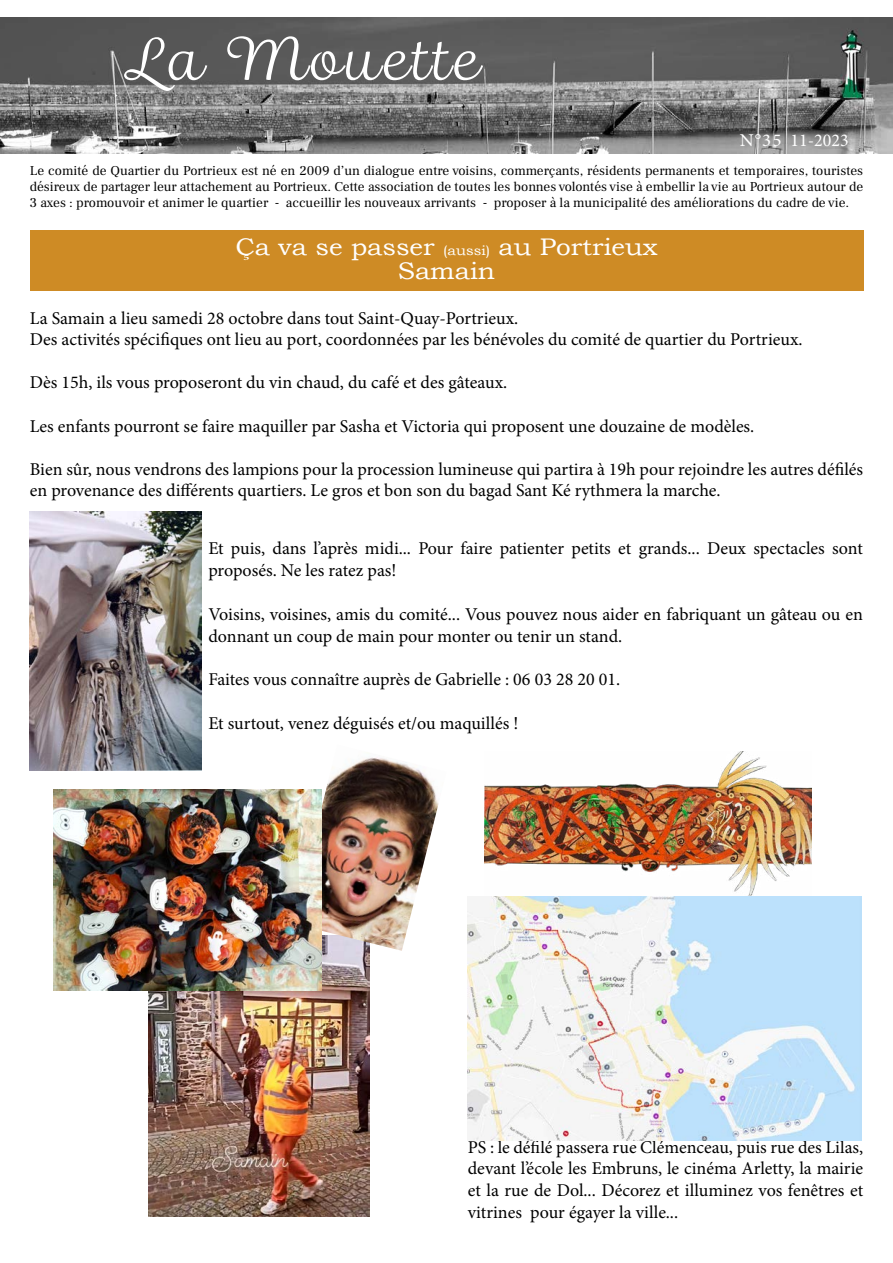
<style>
.page{position:relative;width:893px;height:1263px;background:#fff}
.page>*{position:absolute;margin:0;border:0;box-sizing:border-box;transform-origin:0 0}
.t1{font:55.5px "Madre Script";letter-spacing:.05em;color:#fff;scale:1.05 1}
.t2{font:24px/23.7px "Bookman Old Style";color:#fff;text-align:center;scale:1.09 1}
.t3{font:18px/21.6px "Minion Pro";color:#000}
.t4{font:18px "Minion Pro";color:#fff;scale:1.05 1}
.t5{font:13.5px/16.2px "Frank Ruhl Hofshi";color:#000;text-align:justify}
.t6{font:700 7.95px "Minion Pro";color:#fff;scale:1.52 1}
.s1{font-size:13.5px}
</style>
<div class="page">
<img style="left:148px;top:951px;width:222px;height:265px">
<img style="left:0;top:17px;width:893px;height:137px">
<div style="left:30px;top:230px;width:833px;height:61px;background:#ce8b25"></div>
<img style="left:322px;top:757px;width:117px;height:194px">
<img style="left:54px;top:789px;width:268px;height:201px">
<img style="left:485px;top:751px;width:327px;height:145px">
<img style="left:468px;top:896px;width:393px;height:245px">
<img style="left:30px;top:511px;width:171px;height:260px">
<h1 class="t1" style="left:124px;top:28px;width:341px">La Mouette</h1>
<p class="t4" style="left:740px;top:128px;width:105px">N°35 11-2023</p>
<p class="t5" style="left:30px;top:162px;width:835px">Le comité de Quartier du Portrieux est né en 2009 d’un dialogue entre voisins, commerçants, résidents permanents et temporaires, touristes désireux de partager leur attachement au Portrieux. Cette association de toutes les bonnes volontés vise à embellir la vie au Portrieux autour de 3 axes : promouvoir et animer le quartier - accueillir les nouveaux arrivants - proposer à la municipalité des améliorations du cadre de vie.</p>
<h2 class="t2" style="left:235px;top:235px;width:389px">Ca va se passer <span class="s1">(aussi)</span> au Portrieux<br>Samain</h2>
<p class="t6" style="left:243px;top:252px;width:5px">5</p>
<p class="t3" style="left:30px;top:307px;width:774px">La Samain a lieu samedi 28 octobre dans tout Saint-Quay-Portrieux.<br>Des activités spécifiques ont lieu au port, coordonnées par les bénévoles du comité de quartier du Portrieux.</p>
<p class="t3" style="left:30px;top:372px;width:479px">Dès 15h, ils vous proposeront du vin chaud, du café et des gâteaux.</p>
<p class="t3" style="left:30px;top:415px;width:726px">Les enfants pourront se faire maquiller par Sasha et Victoria qui proposent une douzaine de modèles.</p>
<p class="t3" style="left:30px;top:458px;width:835px">Bien sûr, nous vendrons des lampions pour la procession lumineuse qui partira à 19h pour rejoindre les autres défilés en provenance des différents quartiers. Le gros et bon son du bagad Sant Ké rythmera la marche.</p>
<p class="t3" style="left:208px;top:538px;width:656px">Et puis, dans l’après midi... Pour faire patienter petits et grands... Deux spectacles sont proposés. Ne les ratez pas!</p>
<p class="t3" style="left:208px;top:604px;width:656px">Voisins, voisines, amis du comité... Vous pouvez nous aider en fabriquant un gâteau ou en donnant un coup de main pour monter ou tenir un stand.</p>
<p class="t3" style="left:208px;top:669px;width:413px">Faites vous connaître auprès de Gabrielle : 06 03 28 20 01.</p>
<p class="t3" style="left:208px;top:712px;width:312px">Et surtout, venez déguisés et/ou maquillés !</p>
<p class="t3" style="left:468px;top:1136px;width:397px;text-align:justify">PS : le défilé passera rue Clémenceau, puis rue des Lilas, devant l’école les Embruns, le cinéma Arletty, la mairie et la rue de Dol... Décorez et illuminez vos fenêtres et vitrines pour égayer la ville...</p>
</div>
